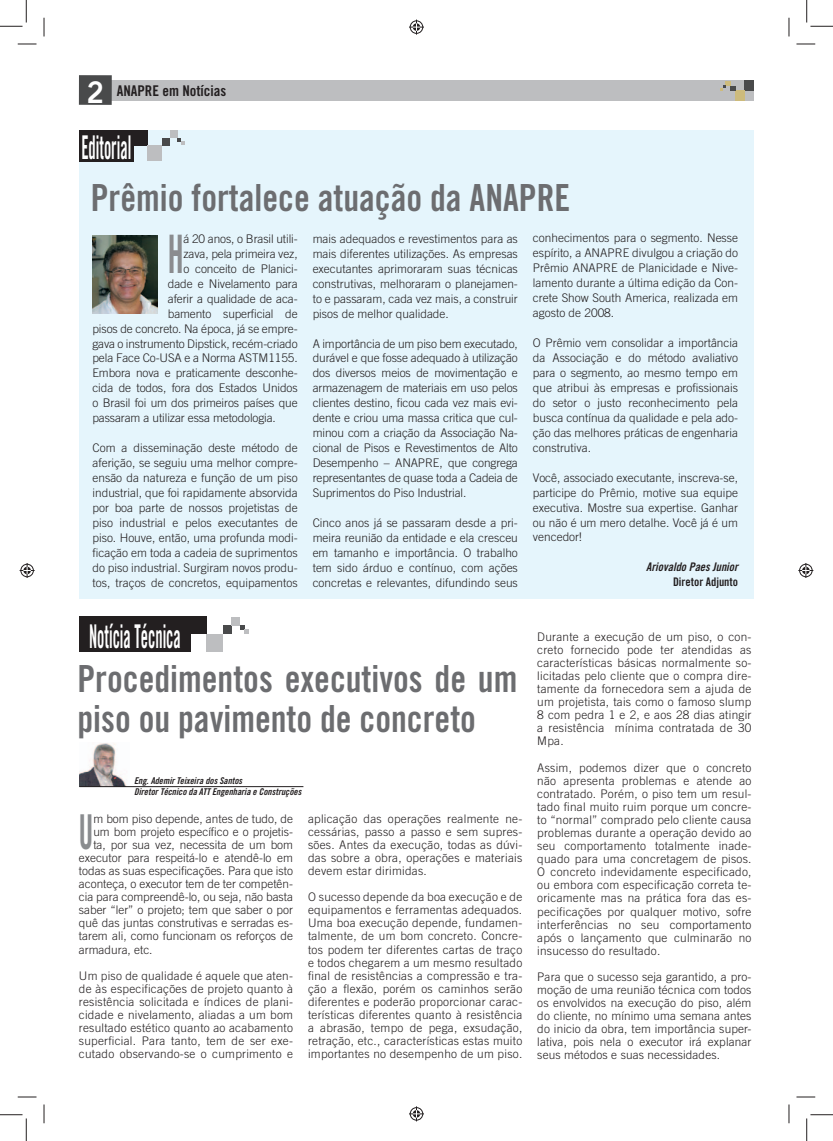
<style>
.page{position:relative;width:833px;height:1141px;background:#fff}
.page>*{position:absolute;margin:0;border:0;box-sizing:border-box;transform-origin:0 0}
.t1{font:53px "Trade Gothic Bold Cond Twenty";color:#8a8c8f;scale:.6 1}
.t2{font:48px "Trade Gothic Bold Cond Twenty";color:#8a8c8f;scale:.6 1}
.t3{font:37.38px/39.9px "Trade Gothic Bold Cond Twenty";color:#6c6d70;scale:.95 1}
.t4{font:32.75px "Trade Gothic Bold Cond Twenty";color:#fff;scale:.5 1}
.t5{font:14.75px "Trade Gothic Bold Cond Twenty";color:#231f20}
.t6{font:300 11.88px/13.1px "Trade Gothic";color:#231f20;text-align:justify}
.t7{font:11.88px "Trade Gothic Bold Cond Twenty Obl";color:#231f20}
.t8{font:11.88px "Trade Gothic Bold Cond Twenty";color:#231f20}
.t9{font:9.38px/11.2px "Trade Gothic Bold Cond Twenty Obl";color:#231f20}
.s1{font-family:"Trade Gothic Bold Two";font-size:29.88px;color:#fff}
</style>
<div class="page">
<div style="left:79px;top:130px;width:674px;height:468px;background:#e5f5fc"></div>
<div style="left:79px;top:130px;width:54px;height:32px;background:#231f20"></div>
<img style="left:93px;top:236px;width:64px;height:77px">
<div style="left:79px;top:616px;width:111px;height:36px;background:#231f20"></div>
<div style="left:79px;top:80px;width:674px;height:21px;background:#bdbec0"></div>
<div style="left:79px;top:75px;width:33px;height:30px;background:#494a4b"></div>
<div style="left:744px;top:81px;width:9px;height:10px;background:#494a4b"></div>
<div style="left:735px;top:91px;width:9px;height:10px;background:#cdbb7c"></div>
<svg style="left:720px;top:81px;width:15px;height:10px"></svg>
<img style="left:80px;top:743px;width:47px;height:43px">
<hr style="left:79px;top:786px;width:224px;height:1px;background:#231f20">
<div style="left:133px;top:130px;width:14px;height:16px;background:#231f20"></div>
<div style="left:147px;top:146px;width:15px;height:15px;background:#bdbec0"></div>
<div style="left:162px;top:138px;width:8px;height:8px;background:#494a4b"></div>
<div style="left:169px;top:130px;width:8px;height:8px;background:#bdbec0"></div>
<svg style="left:177px;top:138px;width:8px;height:7px"></svg>
<div style="left:190px;top:616px;width:16px;height:18px;background:#231f20"></div>
<div style="left:206px;top:634px;width:16px;height:18px;background:#bdbec0"></div>
<div style="left:222px;top:625px;width:9px;height:9px;background:#494a4b"></div>
<div style="left:231px;top:616px;width:9px;height:9px;background:#bdbec0"></div>
<svg style="left:240px;top:625px;width:9px;height:8px"></svg>
<svg style="left:18px;top:43px;width:18px;height:2px"></svg>
<svg style="left:796px;top:43px;width:18px;height:2px"></svg>
<svg style="left:18px;top:1096px;width:18px;height:1px"></svg>
<svg style="left:796px;top:1096px;width:18px;height:1px"></svg>
<svg style="left:43px;top:18px;width:2px;height:18px"></svg>
<svg style="left:43px;top:1104px;width:2px;height:19px"></svg>
<svg style="left:788px;top:18px;width:1px;height:18px"></svg>
<svg style="left:788px;top:1104px;width:1px;height:19px"></svg>
<svg style="left:0;top:0;width:27px;height:27px"></svg>
<svg style="left:0;top:1114px;width:27px;height:26px"></svg>
<svg style="left:806px;top:0;width:26px;height:27px"></svg>
<svg style="left:806px;top:1114px;width:26px;height:26px"></svg>
<svg style="left:409px;top:20px;width:15px;height:15px"></svg>
<svg style="left:409px;top:1106px;width:15px;height:15px"></svg>
<svg style="left:20px;top:563px;width:15px;height:15px"></svg>
<svg style="left:798px;top:563px;width:14px;height:15px"></svg>
<p class="t5" style="left:87px;top:86px;width:141px"><span class="s1">2</span> ANAPRE em Notícias</p>
<h3 class="t4" style="left:81px;top:135px;width:101px">Editorial</h3>
<h3 class="t3" style="left:91px;top:180px;width:506px">Prêmio fortalece atuação da ANAPRE</h3>
<h1 class="t1" style="left:168px;top:234px;width:28px">H</h1>
<p class="t6" style="left:183px;top:233px;width:116px">á 20 anos, o Brasil utili-</p>
<p class="t6" style="left:183px;top:248px;width:116px">zava, pela primeira vez,</p>
<p class="t6" style="left:183px;top:263px;width:116px">o conceito de Planici-</p>
<p class="t6" style="left:168px;top:278px;width:131px">dade e Nivelamento para</p>
<p class="t6" style="left:168px;top:293px;width:131px">aferir a qualidade de aca-</p>
<p class="t6" style="left:168px;top:308px;width:131px">bamento superficial de</p>
<p class="t6" style="left:92px;top:323px;width:206px">pisos de concreto. Na época, já se empre-</p>
<p class="t6" style="left:92px;top:338px;width:206px">gava o instrumento Dipstick, recém-criado</p>
<p class="t6" style="left:92px;top:353px;width:206px">pela Face Co-USA e a Norma ASTM1155.</p>
<p class="t6" style="left:92px;top:367px;width:206px">Embora nova e praticamente desconhe-</p>
<p class="t6" style="left:92px;top:382px;width:206px">cida de todos, fora dos Estados Unidos</p>
<p class="t6" style="left:92px;top:397px;width:206px">o Brasil foi um dos primeiros países que</p>
<p class="t6" style="left:92px;top:412px;width:185px">passaram a utilizar essa metodologia.</p>
<p class="t6" style="left:92px;top:441px;width:206px;line-height:15px">Com a disseminação deste método de aferição, se seguiu uma melhor compre&shy;ensão da natureza e função de um piso industrial, que foi rapidamente absorvida por boa parte de nossos projetistas de piso industrial e pelos executantes de piso. Houve, então, uma profunda modi&shy;ficação em toda a cadeia de suprimentos do piso industrial. Surgiram novos produ&shy;tos, traços de concretos, equipamentos</p>
<p class="t6" style="left:312px;top:232px;width:206px;line-height:15px">mais adequados e revestimentos para as mais diferentes utilizações. As empresas executantes aprimoraram suas técnicas construtivas, melhoraram o planejamen&shy;to e passaram, cada vez mais, a construir pisos de melhor qualidade.</p>
<p class="t6" style="left:312px;top:337px;width:206px;line-height:15px">A importância de um piso bem executado, durável e que fosse adequado à utilização dos diversos meios de movimentação e armazenagem de materiais em uso pelos clientes destino, ficou cada vez mais evi&shy;dente e criou uma massa critica que cul&shy;minou com a criação da Associação Na&shy;cional de Pisos e Revestimentos de Alto Desempenho – ANAPRE, que congrega representantes de quase toda a Cadeia de Suprimentos do Piso Industrial.</p>
<p class="t6" style="left:312px;top:516px;width:206px;line-height:15px">Cinco anos já se passaram desde a pri&shy;meira reunião da entidade e ela cresceu em tamanho e importância. O trabalho tem sido árduo e contínuo, com ações concretas e relevantes, difundindo seus</p>
<p class="t6" style="left:532px;top:232px;width:206px;line-height:15px">conhecimentos para o segmento. Nesse espírito, a ANAPRE divulgou a criação do Prêmio ANAPRE de Planicidade e Nive&shy;lamento durante a última edição da Con&shy;crete Show South America, realizada em agosto de 2008.</p>
<p class="t6" style="left:532px;top:336px;width:206px;line-height:15px">O Prêmio vem consolidar a importância da Associação e do método avaliativo para o segmento, ao mesmo tempo em que atribui às empresas e profissionais do setor o justo reconhecimento pela busca contínua da qualidade e pela ado&shy;ção das melhores práticas de engenharia construtiva.</p>
<p class="t6" style="left:532px;top:471px;width:206px;line-height:15px">Você, associado executante, inscreva-se, participe do Prêmio, motive sua equipe executiva. Mostre sua expertise. Ganhar ou não é um mero detalhe. Você já é um vencedor!</p>
<p class="t7" style="left:645px;top:562px;width:93px">Ariovaldo Paes Junior</p>
<p class="t8" style="left:672px;top:577px;width:67px">Diretor Adjunto</p>
<h3 class="t4" style="left:89px;top:624px;width:185px">Notícia Técnica</h3>
<h3 class="t3" style="left:77px;top:662px;width:464px">Procedimentos executivos de um piso ou pavimento de concreto</h3>
<p class="t9" style="left:134px;top:775px;width:169px">Eng. Ademir Teixeira dos Santos<br>Diretor Técnico da ATT Engenharia e Construções</p>
<h2 class="t2" style="left:79px;top:814px;width:26px">U</h2>
<p class="t6" style="left:93px;top:812px;width:201px">m bom piso depende, antes de tudo, de</p>
<p class="t6" style="left:93px;top:826px;width:201px">um bom projeto específico e o projetis-</p>
<p class="t6" style="left:93px;top:839px;width:201px">ta, por sua vez, necessita de um bom</p>
<p class="t6" style="left:79px;top:852px;width:215px">executor para respeitá-lo e atendê-lo em</p>
<p class="t6" style="left:79px;top:865px;width:215px">todas as suas especificações. Para que isto</p>
<p class="t6" style="left:79px;top:878px;width:215px">aconteça, o executor tem de ter competên-</p>
<p class="t6" style="left:79px;top:891px;width:215px">cia para compreendê-lo, ou seja, não basta</p>
<p class="t6" style="left:79px;top:904px;width:215px">saber “ler” o projeto; tem que saber o por</p>
<p class="t6" style="left:79px;top:917px;width:215px">quê das juntas construtivas e serradas es-</p>
<p class="t6" style="left:79px;top:930px;width:215px">tarem ali, como funcionam os reforços de</p>
<p class="t6" style="left:79px;top:943px;width:75px">armadura, etc.</p>
<p class="t6" style="left:79px;top:969px;width:215px">Um piso de qualidade é aquele que aten&shy;de às especificações de projeto quanto à resistência solicitada e índices de plani&shy;cidade e nivelamento, aliadas a um bom resultado estético quanto ao acabamento superficial. Para tanto, tem de ser exe&shy;cutado observando-se o cumprimento e</p>
<p class="t6" style="left:308px;top:812px;width:215px">aplicação das operações realmente ne&shy;cessárias, passo a passo e sem supres&shy;sões. Antes da execução, todas as dúvi&shy;das sobre a obra, operações e materiais devem estar dirimidas.</p>
<p class="t6" style="left:308px;top:891px;width:215px">O sucesso depende da boa execução e de equipamentos e ferramentas adequados.<br>Uma boa execução depende, fundamen&shy;talmente, de um bom concreto. Concre&shy;tos podem ter diferentes cartas de traço e todos chegarem a um mesmo resultado final de resistências a compressão e tra&shy;ção a flexão, porém os caminhos serão diferentes e poderão proporcionar carac&shy;terísticas diferentes quanto à resistência a abrasão, tempo de pega, exsudação, retração, etc., características estas muito importantes no desempenho de um piso.</p>
<p class="t6" style="left:537px;top:631px;width:215px">Durante a execução de um piso, o con&shy;creto fornecido pode ter atendidas as características básicas normalmente so&shy;licitadas pelo cliente que o compra dire&shy;tamente da fornecedora sem a ajuda de um projetista, tais como o famoso slump 8 com pedra 1 e 2, e aos 28 dias atingir a resistência mínima contratada de 30<br>Mpa.</p>
<p class="t6" style="left:537px;top:761px;width:215px">Assim, podemos dizer que o concreto não apresenta problemas e atende ao contratado. Porém, o piso tem um resul&shy;tado final muito ruim porque um concre&shy;to “normal” comprado pelo cliente causa problemas durante a operação devido ao seu comportamento totalmente inade&shy;quado para uma concretagem de pisos.<br>O concreto indevidamente especificado, ou embora com especificação correta te&shy;oricamente mas na prática fora das es&shy;pecificações por qualquer motivo, sofre interferências no seu comportamento após o lançamento que culminarão no insucesso do resultado.</p>
<p class="t6" style="left:537px;top:971px;width:215px">Para que o sucesso seja garantido, a pro&shy;moção de uma reunião técnica com todos os envolvidos na execução do piso, além do cliente, no mínimo uma semana antes do inicio da obra, tem importância super&shy;lativa, pois nela o executor irá explanar seus métodos e suas necessidades.</p>
</div>
